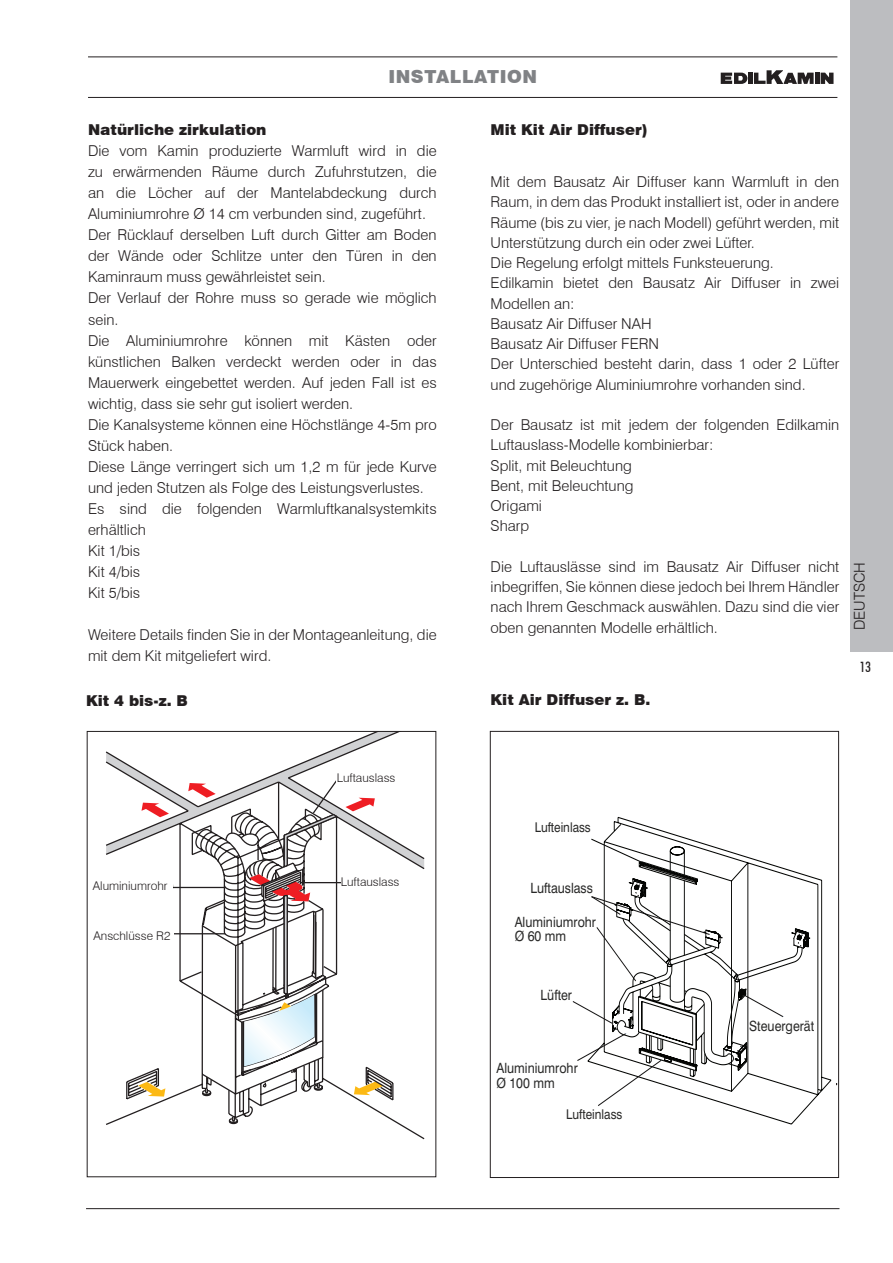
<style>
.page{position:relative;width:893px;height:1263px;background:#fff}
.page>*{position:absolute;margin:0;border:0;box-sizing:border-box;transform-origin:0 0}
.t1{font:900 18px "Swiss 721 BT";letter-spacing:.03em;color:#808285}
.t2{font:300 15px/21px "Swiss 721 BT";color:#231f20}
.t3{font:900 15px "Swiss 721 BT";color:#231f20}
.t4{font:500 condensed 14.25px "Futura BT";color:#231f20}
.t5{font:14.1px/14.1px "Swiss 721 BT";color:#292928;scale:.88 1}
.t6{font:13.5px "Swiss 721 BT";color:#292928;scale:.88 1}
.t7{font:12.6px/12.6px "Swiss 721 BT";color:#3a4141}
.t8{font:300 12px "Swiss 721 BT";color:#231f20}
.t9{font:12px "Swiss 721 BT";color:#3a4141}
</style>
<div class="page">
<div style="left:850px;top:0;width:43px;height:652px;background:#bcbdc0"></div>
<hr style="left:88px;top:57px;width:749px;height:1px;background:#231f20">
<hr style="left:88px;top:97px;width:749px;height:1px;background:#231f20">
<hr style="left:815px;top:73px;width:4px;height:11px;background:#231f20">
<div style="left:748px;top:73px;width:5px;height:11px;background:#231f20"></div>
<svg style="left:721px;top:73px;width:26px;height:11px"></svg>
<svg style="left:754px;top:70px;width:60px;height:14px"></svg>
<svg style="left:821px;top:73px;width:12px;height:11px"></svg>
<svg style="left:489px;top:97px;width:161px;height:1px"></svg>
<svg style="left:106px;top:733px;width:318px;height:392px"></svg>
<hr style="left:86px;top:1208px;width:753px;height:1px;background:#231f20">
<div style="left:94px;top:909px;width:80px;height:52px;background:#fff"></div>
<div style="left:337px;top:759px;width:87px;height:30px;background:#fff"></div>
<div style="left:93px;top:866px;width:80px;height:41px;background:#fff"></div>
<svg style="left:617px;top:821px;width:191px;height:303px"></svg>
<svg style="left:573px;top:839px;width:266px;height:268px"></svg>
<div style="left:341px;top:862px;width:63px;height:30px;background:#fff"></div>
<p class="t1" style="left:388px;top:66px;width:150px">INSTALLATION</p>
<p class="t3" style="left:88px;top:121px;width:180px">Natürliche zirkulation</p>
<p class="t2" style="left:88px;top:141px;width:350px">Die vom Kamin produzierte Warmluft wird in die zu erwärmenden Räume durch Zufuhrstutzen, die an die Löcher auf der Mantelabdeckung durch Aluminiumrohre Ø 14 cm verbunden sind, zugeführt.<br>Der Rücklauf derselben Luft durch Gitter am Boden der Wände oder Schlitze unter den Türen in den Kaminraum muss gewährleistet sein.<br>Der Verlauf der Rohre muss so gerade wie möglich sein.<br>Die Aluminiumrohre können mit Kästen oder künstlichen Balken verdeckt werden oder in das Mauerwerk eingebettet werden. Auf jeden Fall ist es wichtig, dass sie sehr gut isoliert werden.<br>Die Kanalsysteme können eine Höchstlänge 4-5m pro Stück haben.<br>Diese Länge verringert sich um 1,2 m für jede Kurve und jeden Stutzen als Folge des Leistungsverlustes.<br>Es sind die folgenden Warmluftkanalsystemkits erhältlich<br>Kit 1/bis<br>Kit 4/bis<br>Kit 5/bis</p>
<p class="t2" style="left:88px;top:624px;width:350px">Weitere Details finden Sie in der Montageanleitung, die mit dem Kit mitgeliefert wird.</p>
<p class="t3" style="left:491px;top:120px;width:159px">Mit Kit Air Diffuser)</p>
<p class="t2" style="left:491px;top:172px;width:350px;line-height:20.2px">Mit dem Bausatz Air Diffuser kann Warmluft in den Raum, in dem das Produkt installiert ist, oder in andere Räume (bis zu vier, je nach Modell) geführt werden, mit Unterstützung durch ein oder zwei Lüfter.<br>Die Regelung erfolgt mittels Funksteuerung.<br>Edilkamin bietet den Bausatz Air Diffuser in zwei Modellen an:<br>Bausatz Air Diffuser NAH<br>Bausatz Air Diffuser FERN<br>Der Unterschied besteht darin, dass 1 oder 2 Lüfter und zugehörige Aluminiumrohre vorhanden sind.</p>
<p class="t2" style="left:491px;top:415px;width:350px;line-height:20.2px">Der Bausatz ist mit jedem der folgenden Edilkamin<br>Luftauslass-Modelle kombinierbar:<br>Split, mit Beleuchtung<br>Bent, mit Beleuchtung<br>Origami<br>Sharp</p>
<p class="t2" style="left:491px;top:556px;width:350px;line-height:20.2px;text-align:justify">Die Luftauslässe sind im Bausatz Air Diffuser nicht inbegriffen, Sie können diese jedoch bei Ihrem Händler nach Ihrem Geschmack auswählen. Dazu sind die vier oben genannten Modelle erhältlich.</p>
<p class="t3" style="left:86px;top:692px;width:103px">Kit 4 bis-z. B</p>
<p class="t3" style="left:491px;top:690px;width:161px">Kit Air Diffuser z. B.</p>
<p class="t2" style="left:849px;top:630px;width:70px;rotate:-90deg">DEUTSCH</p>
<p class="t4" style="left:860px;top:658px;width:12px">13</p>
<p class="t8" style="left:93px;top:878px;width:76px">Aluminiumrohr</p>
<p class="t8" style="left:94px;top:928px;width:78px">Anschlüsse R2</p>
<p class="t8" style="left:337px;top:771px;width:60px">Luftauslass</p>
<p class="t8" style="left:341px;top:874px;width:60px">Luftauslass</p>
<p class="t6" style="left:535px;top:819px;width:65px">Lufteinlass</p>
<p class="t5" style="left:530px;top:881px;width:72px">Luftauslass</p>
<p class="t5" style="left:515px;top:914px;width:94px">Aluminiumrohr<br>Ø 60 mm</p>
<p class="t7" style="left:517px;top:936px;width:85px">Tubo Alluminio</p>
<p class="t5" style="left:541px;top:988px;width:37px">Lüfter</p>
<p class="t5" style="left:496px;top:1061px;width:94px">Aluminiumrohr<br>Ø 100 mm</p>
<p class="t7" style="left:498px;top:1067px;width:85px">Tubo Alluminio<br>Ø 100 mm</p>
<p class="t6" style="left:566px;top:1106px;width:65px">Lufteinlass</p>
<p class="t9" style="left:569px;top:1107px;width:69px">Bocchetta di</p>
<p class="t5" style="left:749px;top:1019px;width:75px">Steuergerät</p>
</div>
